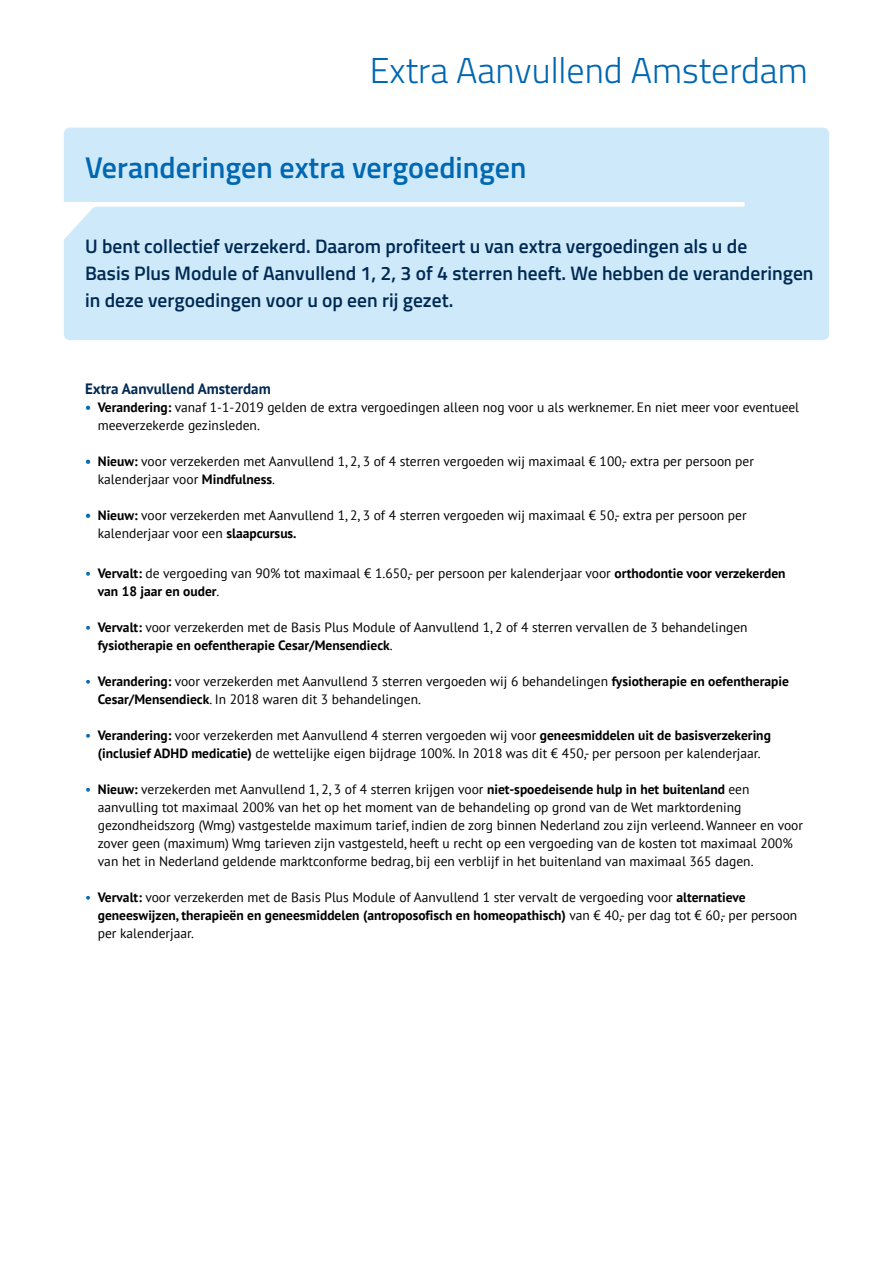
<style>
.page{position:relative;width:893px;height:1263px;background:#fff}
.page>*{position:absolute;margin:0;border:0;box-sizing:border-box;transform-origin:0 0}
.t1{font:300 36px "Titillium Web";color:#0067b2}
.t2{font:600 30px "Titillium Web";color:#0067b2}
.t3{font:600 19.5px/27px "Titillium Web";color:#002953}
.t4{font:700 15px "PT Sans";color:#002953}
.t5{font:13.5px/18px "PT Sans";color:#000}
.s1{font-weight:700;color:#0067b2}
.s2{font-weight:700}
.s3{color:#0067b2}
</style>
<div class="page">
<div style="left:64px;top:128px;width:765px;height:212px;background:#ceeafa;border-radius:6px"></div>
<svg style="left:63px;top:202px;width:682px;height:45px"></svg>
<h1 class="t1" style="left:370px;top:45px;width:440px">Extra Aanvullend Amsterdam</h1>
<h2 class="t2" style="left:85px;top:145px;width:443px">Veranderingen extra vergoedingen</h2>
<h3 class="t3" style="left:85px;top:232px;width:730px">U bent collectief verzekerd. Daarom profiteert u van extra vergoedingen als u de<br>Basis Plus Module of Aanvullend 1, 2, 3 of 4 sterren heeft. We hebben de veranderingen in deze vergoedingen voor u op een rij gezet.</h3>
<p class="t4" style="left:85px;top:379px;width:187px">Extra Aanvullend Amsterdam</p>
<p class="t5" style="left:98px;top:398px;width:703px;text-indent:-13px"><span class="s1">•</span> <span class="s2">Verandering:</span> vanaf 1-1-2019 gelden de extra vergoedingen alleen nog voor u als werknemer. En niet meer voor eventueel meeverzekerde gezinsleden.</p>
<p class="t5" style="left:98px;top:452px;width:658px;text-indent:-13px"><span class="s1">•</span> <span class="s2">Nieuw:</span> voor verzekerden met Aanvullend 1, 2, 3 of 4 sterren vergoeden wij maximaal € 100,- extra per persoon per kalenderjaar voor <span class="s2">Mindfulness</span>.</p>
<p class="t5" style="left:98px;top:506px;width:650px;text-indent:-13px"><span class="s1">•</span> <span class="s2">Nieuw:</span> voor verzekerden met Aanvullend 1, 2, 3 of 4 sterren vergoeden wij maximaal € 50,- extra per persoon per kalenderjaar voor een <span class="s2">slaapcursus.</span></p>
<p class="t5" style="left:98px;top:563px;width:689px;text-indent:-13px"><span class="s3">•</span> <span class="s2">Vervalt:</span> de vergoeding van 90% tot maximaal € 1.650,- per persoon per kalenderjaar voor <span class="s2">orthodontie voor verzekerden van 18 jaar en ouder</span>.</p>
<p class="t5" style="left:98px;top:617px;width:651px;text-indent:-13px"><span class="s3">•</span> <span class="s2">Vervalt:</span> voor verzekerden met de Basis Plus Module of Aanvullend 1, 2 of 4 sterren vervallen de 3 behandelingen <span class="s2">fysiotherapie en oefentherapie Cesar/Mensendieck</span>.</p>
<p class="t5" style="left:98px;top:671px;width:693px;text-indent:-13px"><span class="s3">•</span> <span class="s2">Verandering:</span> voor verzekerden met Aanvullend 3 sterren vergoeden wij 6 behandelingen <span class="s2">fysiotherapie en oefentherapie<br>Cesar/Mensendieck</span>. In 2018 waren dit 3 behandelingen.</p>
<p class="t5" style="left:85px;top:725px;width:687px;text-align:center"><span class="s3">•</span> <span class="s2">Verandering:</span> voor verzekerden met Aanvullend 4 sterren vergoeden wij voor <span class="s2">geneesmiddelen uit de basisverzekering (inclusief ADHD medicatie)</span> de wettelijke eigen bijdrage 100%. In 2018 was dit € 450,- per persoon per kalenderjaar.</p>
<p class="t5" style="left:98px;top:779px;width:707px;text-indent:-13px"><span class="s3">•</span> <span class="s2">Nieuw:</span> verzekerden met Aanvullend 1, 2, 3 of 4 sterren krijgen voor <span class="s2">niet-spoedeisende hulp in het buitenland</span> een aanvulling tot maximaal 200% van het op het moment van de behandeling op grond van de Wet marktordening gezondheidszorg (Wmg) vastgestelde maximum tarief, indien de zorg binnen Nederland zou zijn verleend. Wanneer en voor zover geen (maximum) Wmg tarieven zijn vastgesteld, heeft u recht op een vergoeding van de kosten tot maximaal 200% van het in Nederland geldende marktconforme bedrag, bij een verblijf in het buitenland van maximaal 365 dagen.</p>
<p class="t5" style="left:98px;top:887px;width:701px;text-indent:-13px"><span class="s3">•</span> <span class="s2">Vervalt:</span> voor verzekerden met de Basis Plus Module of Aanvullend 1 ster vervalt de vergoeding voor <span class="s2">alternatieve geneeswijzen, therapieën en geneesmiddelen (antroposofisch en homeopathisch)</span> van € 40,- per dag tot € 60,- per persoon per kalenderjaar.</p>
</div>
